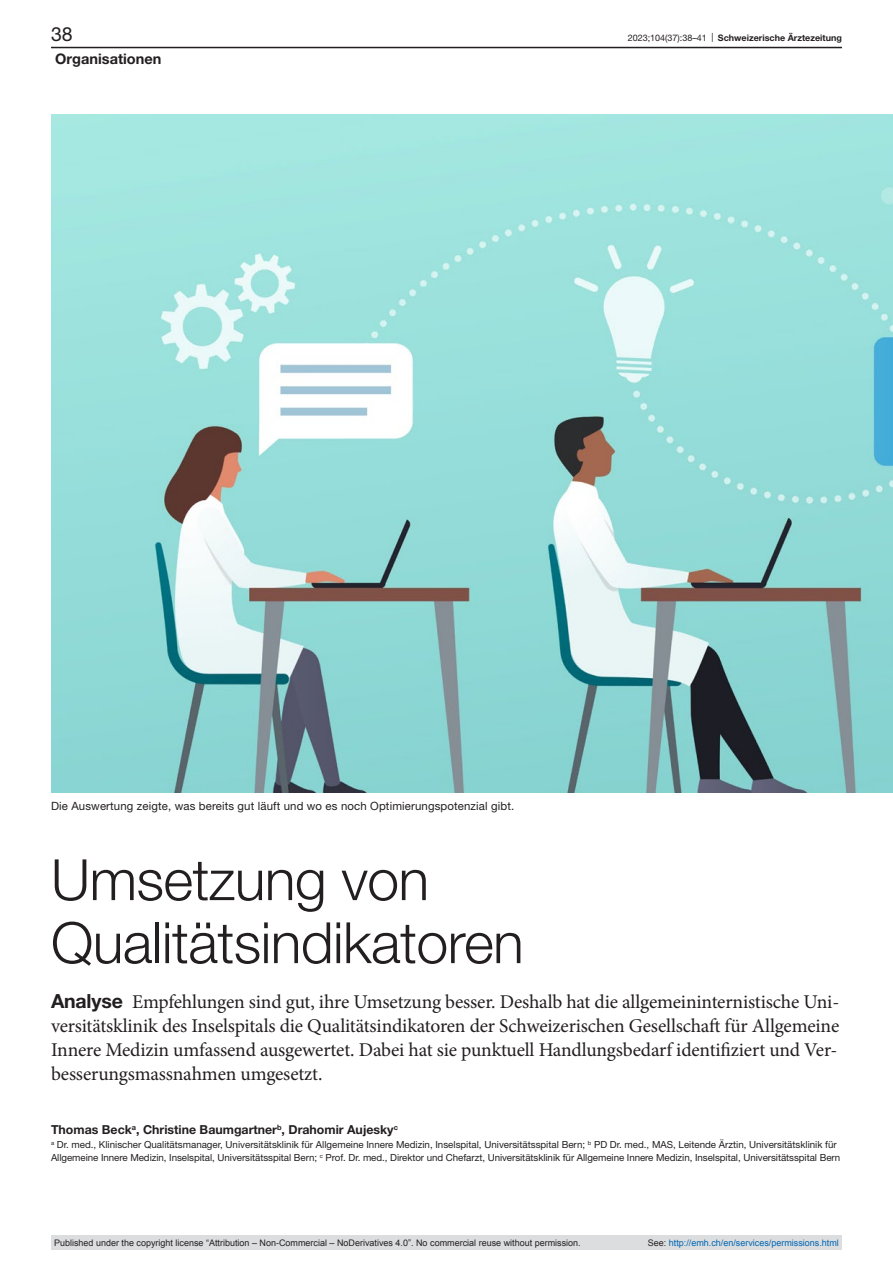
<style>
.page{position:relative;width:893px;height:1263px;background:#fff}
.page>*{position:absolute;margin:0;border:0;box-sizing:border-box;transform-origin:0 0}
.article-title-L38{font:300 57px/63px "Helvetica Neue LT Pro";letter-spacing:-.01em;color:#231f20}
.lead{font:19.5px/24px "Minion Pro";letter-spacing:-.01em;color:#231f20;text-align:justify}
.t1{font:19.5px "Helvetica Neue LT Pro";color:#231f20}
.t2{font:700 14.55px "Helvetica Neue LT Pro";color:#231f20}
.authors{font:700 12.3px "Helvetica Neue LT Pro";color:#231f20}
.figure-caption{font:11.4px "Helvetica Neue LT Pro";letter-spacing:.01em;color:#231f20}
.affiliations{font:9.75px/13.5px "Helvetica Neue LT Pro";letter-spacing:-.005em;color:#231f20}
.t3{font:9px "Arial";color:#231f20}
.t4{font:9px "Arial";color:#0066b3}
.t5{font:700 9px "Helvetica Neue LT Pro";color:#231f20}
.s1{font-weight:400}
.s2{font-family:"Helvetica Neue LT Pro";font-weight:700}
.s3{color:#231f20}
</style>
<div class="page">
<img style="left:51px;top:115px;width:842px;height:677px">
<hr style="left:51px;top:47px;width:791px;height:1px;background:#231f20">
<div style="left:51px;top:1235px;width:791px;height:15px;background:#dcdddf"></div>
<h2 class="t1" style="left:51px;top:22px;width:23px">38</h2>
<p class="t5" style="left:628px;top:32px;width:216px"><span class="s1">2023;104(37):38–41 |</span> Schweizerische Ärztezeitung</p>
<h3 class="t2" style="left:55px;top:49px;width:108px">Organisationen</h3>
<p class="figure-caption" style="left:51px;top:799px;width:465px">Die Auswertung zeigte, was bereits gut läuft und wo es noch Optimierungspotenzial gibt.</p>
<p class="article-title-L38" style="left:51px;top:847px;width:474px">Umsetzung von<br>Qualitätsindikatoren</p>
<p class="lead" style="left:51px;top:989px;width:790px"><span class="s2">Analyse</span> Empfehlungen sind gut, ihre Umsetzung besser. Deshalb hat die allgemeininternistische Uni&shy;versitätsklinik des Inselspitals die Qualitätsindikatoren der Schweizerischen Gesellschaft für Allgemeine Innere Medizin umfassend ausgewertet. Dabei hat sie punktuell Handlungsbedarf identifiziert und Ver&shy;besserungsmassnahmen umgesetzt.</p>
<p class="authors" style="left:51px;top:1122px;width:348px">Thomas Beck<sup>a</sup>, Christine Baumgartner<sup>b</sup>, Drahomir Aujesky<sup>c</sup></p>
<p class="affiliations" style="left:51px;top:1137px;width:791px"><sup>a</sup> Dr. med., Klinischer Qualitätsmanager, Universitätsklinik für Allgemeine Innere Medizin, Inselspital, Universitätsspital Bern; <sup>b</sup> PD Dr. med., MAS, Leitende Ärztin, Universitätsklinik für<br>Allgemeine Innere Medizin, Inselspital, Universitätsspital Bern; <sup>c</sup> Prof. Dr. med., Direktor und Chefarzt, Universitätsklinik für Allgemeine Innere Medizin, Inselspital, Universitätsspital Bern</p>
<p class="t3" style="left:54px;top:1237px;width:528px">Published under the copyright license “Attribution – Non-Commercial – NoDerivatives 4.0”. No commercial reuse without permission.</p>
<p class="t4" style="left:648px;top:1237px;width:193px"><span class="s3">See:</span> http://emh.ch/en/services/permissions.html</p>
</div>
